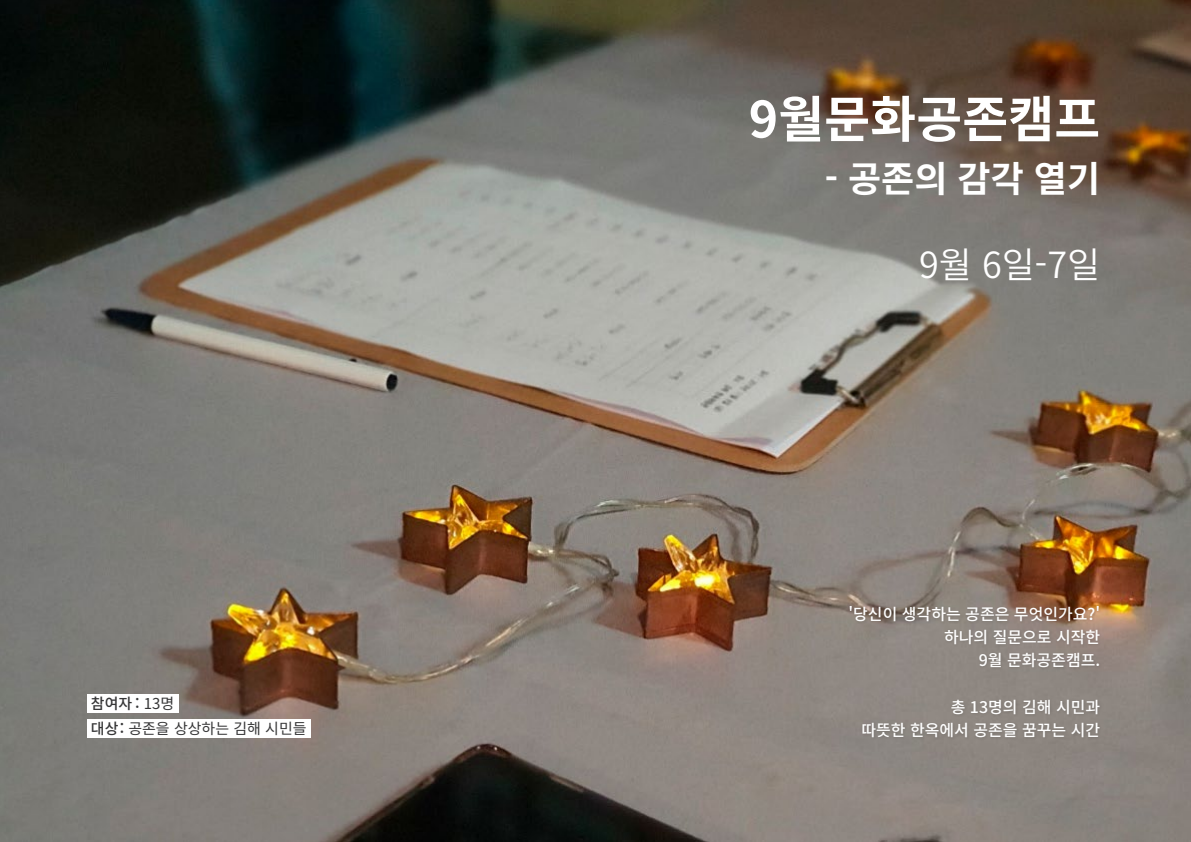
<style>
.page{position:relative;width:1191px;height:842px;background:#fff}
.page>*{position:absolute;margin:0;border:0;box-sizing:border-box;transform-origin:0 0}
.t1{font:700 50px "Source Han Sans K";color:#fff}
.t2{font:700 36px "Source Han Sans K";color:#fff}
.t3{font:36px "Source Han Sans K";color:#fff}
.t4{font:500 16px/23.2px "Source Han Sans K";color:#fff;text-align:right}
.t5{font:15px/25.6px "Source Han Sans K";color:#363637}
.s1{font-weight:500}
</style>
<div class="page">
<img style="left:0;top:0;width:1191px;height:842px">
<div style="left:847px;top:604px;width:255px;height:137px;background:#000;opacity:.13"></div>
<div style="left:87px;top:694px;width:91px;height:18px;background:#fff"></div>
<div style="left:87px;top:719px;width:224px;height:19px;background:#fff"></div>
<p class="t5" style="left:91px;top:690px;width:217px"><span class="s1">참여자 :</span> 13명<br><span class="s1">대상 :</span> 공존을 상상하는 김해 시민들</p>
<h1 class="t1" style="left:748px;top:91px;width:353px">9월문화공존캠프</h1>
<h2 class="t2" style="left:824px;top:159px;width:277px">- 공존의 감각 열기</h2>
<h2 class="t3" style="left:919px;top:244px;width:183px">9월 6일-7일</h2>
<p class="t4" style="left:848px;top:603px;width:253px">'당신이 생각하는 공존은 무엇인가요?' 하나의 질문으로 시작한<br>9월 문화공존캠프.</p>
<p class="t4" style="left:861px;top:696px;width:240px">총 13명의 김해 시민과<br>따뜻한 한옥에서 공존을 꿈꾸는 시간</p>
</div>
